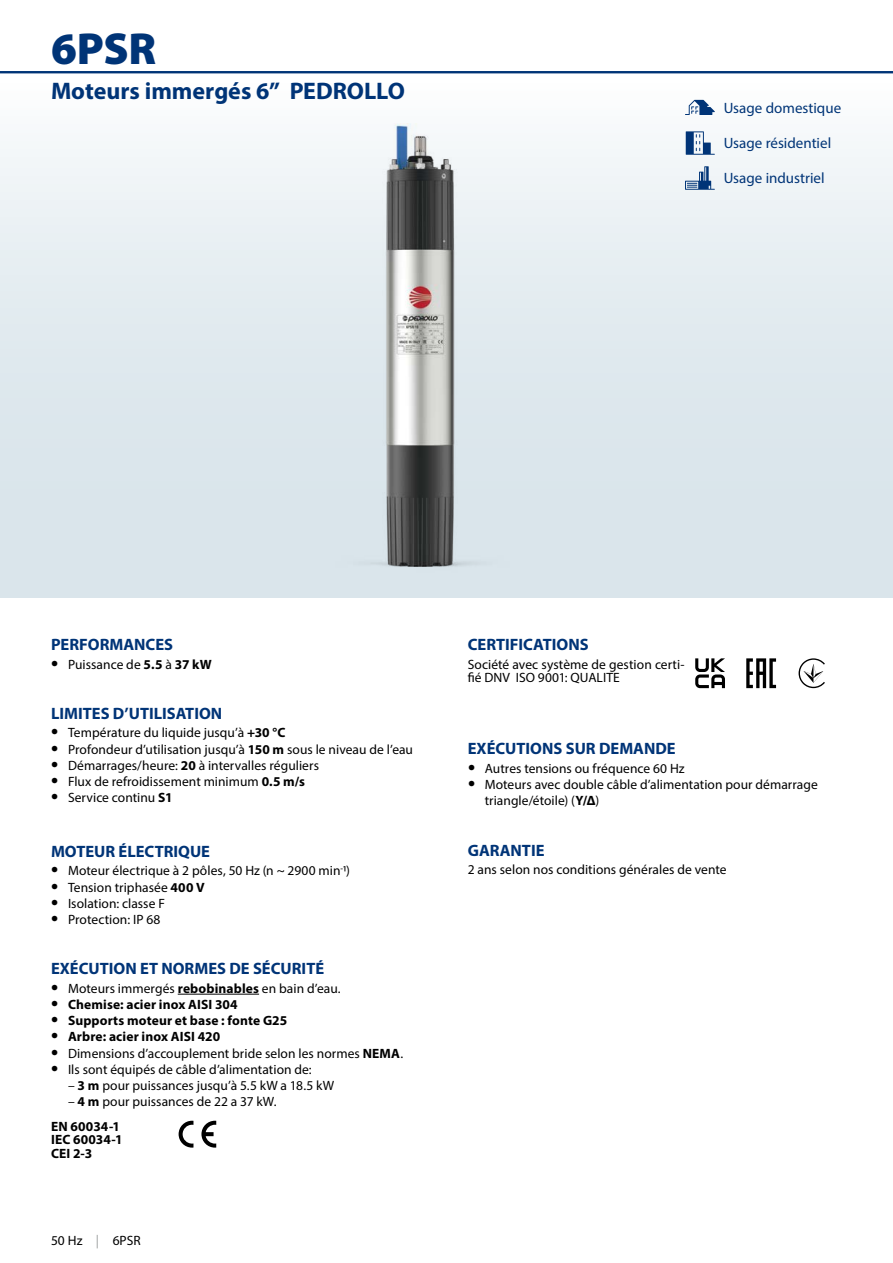
<style>
.page{position:relative;width:893px;height:1263px;background:#fff}
.page>*{position:absolute;margin:0;border:0;box-sizing:border-box;transform-origin:0 0}
.t1{font:900 45px "Myriad Pro";color:#003477}
.t2{font:700 24px "Myriad Pro";color:#003477}
.t3{font:700 16.5px "Myriad Pro";color:#003477}
.t4{font:15px "Myriad Pro";color:#003477}
.t5{font:13.5px/24.6px "Myriad Pro";letter-spacing:.005em;color:#000}
.t6{font:700 13.5px/13.5px "Myriad Pro";letter-spacing:.01em;color:#000}
.s1{font-weight:700;font-size:21px}
.s2{font-weight:700}
.s3{font-size:21px}
.s4{color:#9c9e9f}
</style>
<div class="page">
<div style="left:0;top:72px;width:893px;height:525px;background:linear-gradient(to bottom,#f7fafb,#d2e0e7)"></div>
<hr style="left:0;top:71px;width:893px;height:2px;background:#003477">
<img style="left:302px;top:123px;width:237px;height:474px">
<img style="left:386px;top:126px;width:68px;height:440px">
<svg style="left:685px;top:100px;width:30px;height:15px"></svg>
<svg style="left:686px;top:131px;width:29px;height:24px"></svg>
<svg style="left:685px;top:166px;width:30px;height:24px"></svg>
<hr style="left:178px;top:994px;width:81px;height:1px;background:#000">
<svg style="left:201px;top:1121px;width:15px;height:26px"></svg>
<svg style="left:179px;top:1121px;width:14px;height:26px"></svg>
<svg style="left:695px;top:658px;width:30px;height:30px"></svg>
<svg style="left:746px;top:658px;width:30px;height:30px"></svg>
<svg style="left:799px;top:658px;width:26px;height:30px"></svg>
<h1 class="t1" style="left:51px;top:18px;width:107px">6PSR</h1>
<h2 class="t2" style="left:51px;top:75px;width:356px">Moteurs immergés 6” PEDROLLO</h2>
<p class="t4" style="left:724px;top:99px;width:119px">Usage domestique</p>
<p class="t4" style="left:724px;top:134px;width:109px">Usage résidentiel</p>
<p class="t4" style="left:724px;top:169px;width:102px">Usage industriel</p>
<p class="t3" style="left:51px;top:634px;width:124px">PERFORMANCES</p>
<p class="t5" style="left:51px;top:651px;width:162px"><span class="s1">•</span> Puissance de <span class="s2">5.5</span> à <span class="s2">37 kW</span></p>
<p class="t3" style="left:51px;top:703px;width:173px">LIMITES D’UTILISATION</p>
<p class="t5" style="left:51px;top:720px;width:236px"><span class="s1">•</span> Température du liquide jusqu’à <span class="s2">+30 °C</span></p>
<p class="t5" style="left:51px;top:736px;width:363px"><span class="s1">•</span> Profondeur d’utilisation jusqu’à <span class="s2">150 m</span> sous le niveau de l’eau</p>
<p class="t5" style="left:51px;top:753px;width:269px"><span class="s1">•</span> Démarrages/heure: <span class="s2">20</span> à intervalles réguliers</p>
<p class="t5" style="left:51px;top:769px;width:255px"><span class="s1">•</span> Flux de refroidissement minimum <span class="s2">0.5 m/s</span></p>
<p class="t5" style="left:51px;top:785px;width:123px"><span class="s1">•</span> Service continu <span class="s2">S1</span></p>
<p class="t3" style="left:51px;top:841px;width:161px">MOTEUR ÉLECTRIQUE</p>
<p class="t5" style="left:51px;top:858px;width:300px"><span class="s1">•</span> Moteur électrique à 2 pôles, 50 Hz (n ~ 2900 min-1)</p>
<p class="t5" style="left:51px;top:874px;width:155px"><span class="s1">•</span> Tension triphasée <span class="s2">400 V</span></p>
<p class="t5" style="left:51px;top:891px;width:115px"><span class="s1">•</span> Isolation: classe F</p>
<p class="t5" style="left:51px;top:907px;width:111px"><span class="s1">•</span> Protection: IP 68</p>
<p class="t3" style="left:51px;top:958px;width:275px">EXÉCUTION ET NORMES DE SÉCURITÉ</p>
<p class="t5" style="left:51px;top:976px;width:291px"><span class="s1">•</span> Moteurs immergés <span class="s2">rebobinables</span> en bain d’eau.</p>
<p class="t6" style="left:51px;top:997px;width:188px"><span class="s3">•</span> Chemise: acier inox AISI 304</p>
<p class="t6" style="left:51px;top:1013px;width:237px"><span class="s3">•</span> Supports moteur et base : fonte G25</p>
<p class="t6" style="left:51px;top:1030px;width:170px"><span class="s3">•</span> Arbre: acier inox AISI 420</p>
<p class="t5" style="left:51px;top:1040px;width:353px"><span class="s1">•</span> Dimensions d’accouplement bride selon les normes <span class="s2">NEMA</span>.</p>
<p class="t5" style="left:51px;top:1057px;width:262px"><span class="s1">•</span> Ils sont équipés de câble d’alimentation de:</p>
<p class="t5" style="left:68px;top:1073px;width:268px">– <span class="s2">3 m</span> pour puissances jusqu’à 5.5 kW a 18.5 kW</p>
<p class="t5" style="left:51px;top:1089px;width:227px;text-indent:17px">– <span class="s2">4 m</span> pour puissances de 22 a 37 kW.<br><span class="s2">EN 60034-1</span></p>
<p class="t6" style="left:51px;top:1132px;width:73px">IEC 60034-1<br>CEI 2-3</p>
<p class="t5" style="left:51px;top:1228px;width:91px">50 Hz <span class="s4">|</span> 6PSR</p>
<p class="t5" style="left:51px;top:1228px;width:22px">364</p>
<p class="t3" style="left:468px;top:634px;width:122px">CERTIFICATIONS</p>
<p class="t5" style="left:468px;top:657px;width:218px;line-height:13.5px">Société avec système de gestion certi&shy;fié DNV ISO 9001: QUALITE</p>
<p class="t3" style="left:468px;top:738px;width:209px">EXÉCUTIONS SUR DEMANDE</p>
<p class="t5" style="left:468px;top:755px;width:218px"><span class="s1">•</span> Autres tensions ou fréquence 60 Hz</p>
<p class="t5" style="left:485px;top:776px;width:335px;line-height:16.2px;text-indent:-17px"><span class="s1">•</span> Moteurs avec double câble d’alimentation pour démarrage triangle/étoile) (<span class="s2">Y/∆</span>)</p>
<p class="t3" style="left:468px;top:839px;width:78px">GARANTIE</p>
<p class="t5" style="left:468px;top:857px;width:260px">2 ans selon nos conditions générales de vente</p>
</div>
